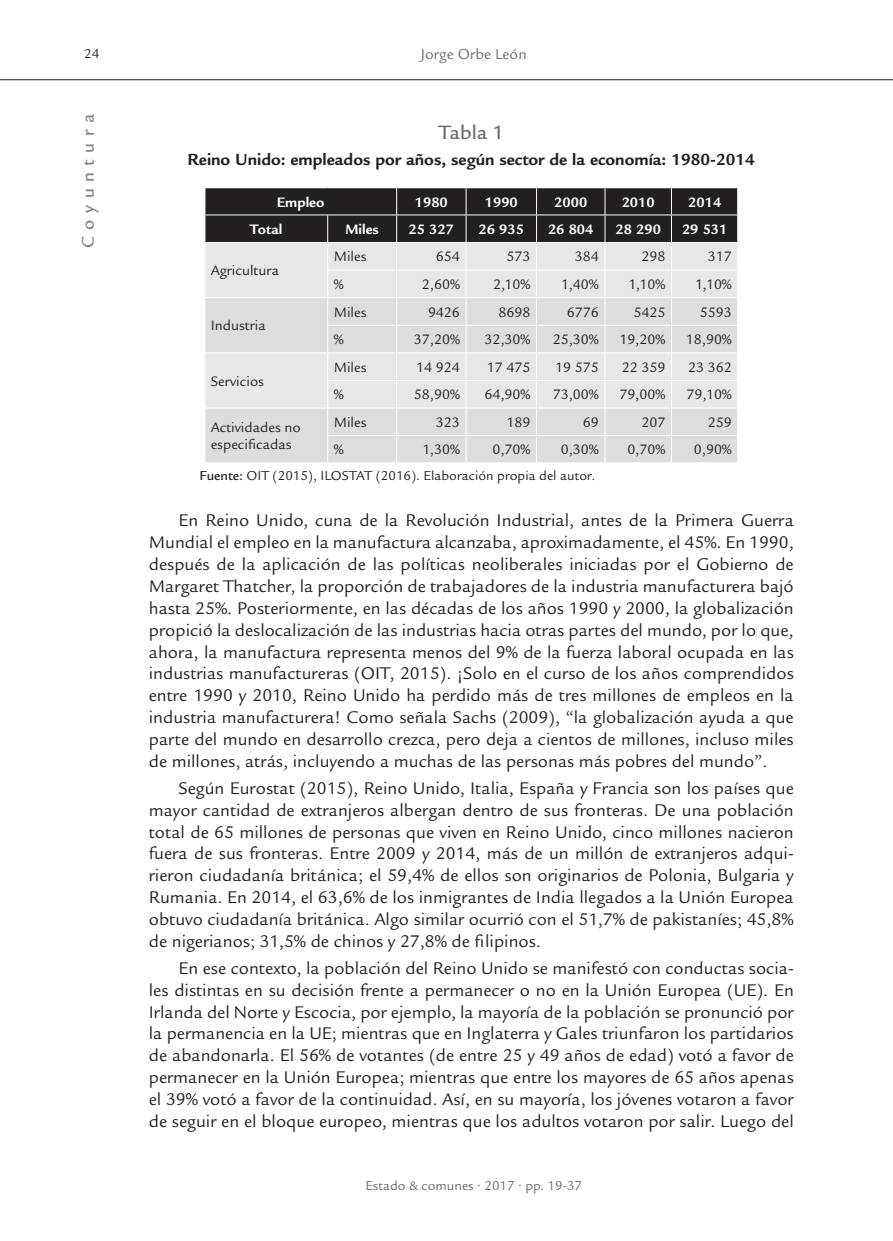
<style>
.page{position:relative;width:893px;height:1241px;background:#fff}
.page>*{position:absolute;margin:0;border:0;box-sizing:border-box;transform-origin:0 0}
.t1{font:500 21px "Legacy Sans Std";color:#6c6d70}
.t2{font:18.38px/21.9px "Legacy Sans Std";color:#231f20;text-align:justify}
.t3{font:500 18.38px "Legacy Sans Std";letter-spacing:.36em;color:#808285}
.t4{font:700 17.5px "Legacy Sans Std";color:#231f20}
.t5{font:15.75px "Legacy Sans Std";color:#6c6d70}
.t6{font:14.88px/16.6px "Legacy Sans Std";color:#231f20}
.t7{font:700 14.88px "Legacy Sans Std";color:#fff}
.t8{font:14px "Legacy Sans Std";color:#231f20}
.t9{font:14px "Legacy Sans Std";color:#6c6d70}
.s1{font-weight:500}
</style>
<div class="page">
<hr style="left:0;top:79px;width:893px;height:1px;background:#231f20">
<svg style="left:204px;top:187px;width:534px;height:275px;background:#bebec0"></svg>
<hr style="left:737px;top:408px;width:2px;height:27px;background:#fff">
<hr style="left:737px;top:435px;width:2px;height:27px;background:#fff">
<p class="t8" style="left:84px;top:46px;width:17px">24</p>
<p class="t5" style="left:421px;top:45px;width:108px">Jorge Orbe León</p>
<p class="t3" style="left:78px;top:248px;width:136px;rotate:-90deg">Coyuntura</p>
<p class="t1" style="left:439px;top:120px;width:67px">Tabla 1</p>
<p class="t4" style="left:188px;top:149px;width:569px">Reino Unido: empleados por años, según sector de la economía: 1980-2014</p>
<p class="t7" style="left:277px;top:193px;width:49px">Empleo</p>
<p class="t7" style="left:415px;top:193px;width:35px">1980</p>
<p class="t7" style="left:485px;top:193px;width:35px">1990</p>
<p class="t7" style="left:554px;top:193px;width:35px">2000</p>
<p class="t7" style="left:622px;top:193px;width:35px">2010</p>
<p class="t7" style="left:688px;top:193px;width:35px">2014</p>
<p class="t7" style="left:250px;top:220px;width:34px">Total</p>
<p class="t7" style="left:345px;top:220px;width:35px">Miles</p>
<p class="t7" style="left:409px;top:220px;width:47px">25 327</p>
<p class="t7" style="left:479px;top:220px;width:47px">26 935</p>
<p class="t7" style="left:548px;top:220px;width:47px">26 804</p>
<p class="t7" style="left:615px;top:220px;width:47px">28 290</p>
<p class="t7" style="left:682px;top:220px;width:47px">29 531</p>
<p class="t6" style="left:211px;top:262px;width:70px">Agricultura</p>
<p class="t6" style="left:334px;top:248px;width:34px">Miles</p>
<p class="t6" style="left:436px;top:248px;width:25px">654</p>
<p class="t6" style="left:506px;top:248px;width:25px">573</p>
<p class="t6" style="left:575px;top:248px;width:25px">384</p>
<p class="t6" style="left:641px;top:248px;width:25px">298</p>
<p class="t6" style="left:708px;top:248px;width:25px">317</p>
<p class="t6" style="left:334px;top:276px;width:11px">%</p>
<p class="t6" style="left:422px;top:276px;width:40px">2,60%</p>
<p class="t6" style="left:493px;top:276px;width:39px">2,10%</p>
<p class="t6" style="left:561px;top:276px;width:39px">1,40%</p>
<p class="t6" style="left:628px;top:276px;width:38px">1,10%</p>
<p class="t6" style="left:695px;top:276px;width:38px">1,10%</p>
<p class="t6" style="left:211px;top:317px;width:57px">Industria</p>
<p class="t6" style="left:211px;top:373px;width:55px">Servicios</p>
<p class="t6" style="left:334px;top:304px;width:34px">Miles</p>
<p class="t6" style="left:428px;top:304px;width:33px">9426</p>
<p class="t6" style="left:498px;top:304px;width:33px">8698</p>
<p class="t6" style="left:567px;top:304px;width:33px">6776</p>
<p class="t6" style="left:633px;top:304px;width:33px">5425</p>
<p class="t6" style="left:700px;top:304px;width:33px">5593</p>
<p class="t6" style="left:334px;top:331px;width:11px">%</p>
<p class="t6" style="left:414px;top:331px;width:48px">37,20%</p>
<p class="t6" style="left:484px;top:331px;width:48px">32,30%</p>
<p class="t6" style="left:553px;top:331px;width:48px">25,30%</p>
<p class="t6" style="left:619px;top:331px;width:48px">19,20%</p>
<p class="t6" style="left:686px;top:331px;width:48px">18,90%</p>
<p class="t6" style="left:334px;top:359px;width:34px">Miles</p>
<p class="t6" style="left:416px;top:359px;width:45px">14 924</p>
<p class="t6" style="left:487px;top:359px;width:45px">17 475</p>
<p class="t6" style="left:555px;top:359px;width:45px">19 575</p>
<p class="t6" style="left:622px;top:359px;width:45px">22 359</p>
<p class="t6" style="left:688px;top:359px;width:45px">23 362</p>
<p class="t6" style="left:334px;top:386px;width:11px">%</p>
<p class="t6" style="left:414px;top:386px;width:48px">58,90%</p>
<p class="t6" style="left:484px;top:386px;width:48px">64,90%</p>
<p class="t6" style="left:553px;top:386px;width:48px">73,00%</p>
<p class="t6" style="left:619px;top:386px;width:48px">79,00%</p>
<p class="t6" style="left:687px;top:386px;width:47px">79,10%</p>
<p class="t6" style="left:334px;top:414px;width:34px">Miles</p>
<p class="t6" style="left:436px;top:414px;width:25px">323</p>
<p class="t6" style="left:506px;top:414px;width:25px">189</p>
<p class="t6" style="left:583px;top:414px;width:17px">69</p>
<p class="t6" style="left:641px;top:414px;width:25px">207</p>
<p class="t6" style="left:708px;top:414px;width:25px">259</p>
<p class="t6" style="left:334px;top:441px;width:11px">%</p>
<p class="t6" style="left:422px;top:441px;width:39px">1,30%</p>
<p class="t6" style="left:492px;top:441px;width:40px">0,70%</p>
<p class="t6" style="left:561px;top:441px;width:40px">0,30%</p>
<p class="t6" style="left:627px;top:441px;width:40px">0,70%</p>
<p class="t6" style="left:694px;top:441px;width:40px">0,90%</p>
<p class="t8" style="left:200px;top:467px;width:397px"><span class="s1">Fuente:</span> OIT (2015), ILOSTAT (2016). Elaboración propia del autor.</p>
<p class="t2" style="left:149px;top:509px;width:646px;text-indent:30px">En Reino Unido, cuna de la Revolución Industrial, antes de la Primera Guerra Mundial el empleo en la manufactura alcanzaba, aproximadamente, el 45%. En 1990, después de la aplicación de las políticas neoliberales iniciadas por el Gobierno de Margaret Thatcher, la proporción de trabajadores de la industria manufacturera bajó hasta 25%. Posteriormente, en las décadas de los años 1990 y 2000, la globalización propició la deslocalización de las industrias hacia otras partes del mundo, por lo que, ahora, la manufactura representa menos del 9% de la fuerza laboral ocupada en las industrias manufactureras (OIT, 2015). ¡Solo en el curso de los años comprendidos entre 1990 y 2010, Reino Unido ha perdido más de tres millones de empleos en la industria manufacturera! Como señala Sachs (2009), “la globalización ayuda a que parte del mundo en desarrollo crezca, pero deja a cientos de millones, incluso miles de millones, atrás, incluyendo a muchas de las personas más pobres del mundo”.</p>
<p class="t2" style="left:149px;top:777px;width:646px;text-indent:30px">Según Eurostat (2015), Reino Unido, Italia, España y Francia son los países que mayor cantidad de extranjeros albergan dentro de sus fronteras. De una población total de 65 millones de personas que viven en Reino Unido, cinco millones nacieron fuera de sus fronteras. Entre 2009 y 2014, más de un millón de extranjeros adqui&shy;rieron ciudadanía británica; el 59,4% de ellos son originarios de Polonia, Bulgaria y Rumania. En 2014, el 63,6% de los inmigrantes de India llegados a la Unión Europea obtuvo ciudadanía británica. Algo similar ocurrió con el 51,7% de pakistaníes; 45,8% de nigerianos; 31,5% de chinos y 27,8% de filipinos.</p>
<p class="t2" style="left:149px;top:957px;width:646px;text-indent:30px">En ese contexto, la población del Reino Unido se manifestó con conductas socia&shy;les distintas en su decisión frente a permanecer o no en la Unión Europea (UE). En Irlanda del Norte y Escocia, por ejemplo, la mayoría de la población se pronunció por la permanencia en la UE; mientras que en Inglaterra y Gales triunfaron los partidarios de abandonarla. El 56% de votantes (de entre 25 y 49 años de edad) votó a favor de permanecer en la Unión Europea; mientras que entre los mayores de 65 años apenas el 39% votó a favor de la continuidad. Así, en su mayoría, los jóvenes votaron a favor de seguir en el bloque europeo, mientras que los adultos votaron por salir. Luego del</p>
<p class="t6" style="left:211px;top:419px;width:92px">Actividades no especificadas</p>
<p class="t9" style="left:365px;top:1177px;width:218px">Estado &amp; comunes • 2017 • pp. 19-37</p>
</div>
